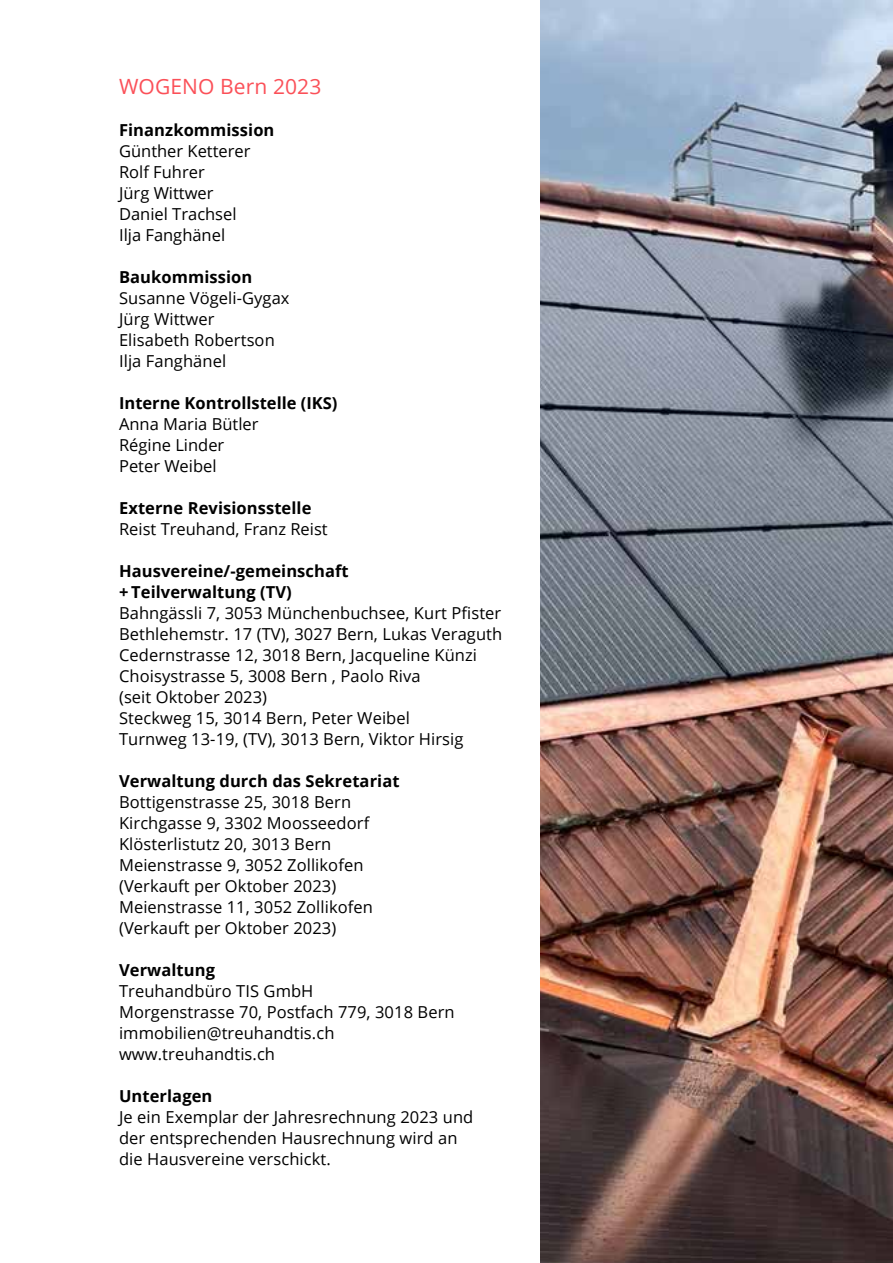
<style>
.page{position:relative;width:893px;height:1263px;background:#fff}
.page>*{position:absolute;margin:0;border:0;box-sizing:border-box;transform-origin:0 0}
.t1{font:21px "Open Sans";letter-spacing:.005em;color:#fb5058}
.t2{font:16.5px/21px "Open Sans";letter-spacing:.005em;color:#000}
.t3{font:700 16.5px/21px "Open Sans";letter-spacing:.005em;color:#000}
</style>
<div class="page">
<img style="left:540px;top:0;width:353px;height:1263px">
<p class="t1" style="left:119px;top:72px;width:204px">WOGENO Bern 2023</p>
<p class="t3" style="left:119px;top:119px;width:157px">Finanzkommission</p>
<p class="t2" style="left:119px;top:140px;width:133px">Günther Ketterer<br>Rolf Fuhrer<br>Jürg Wittwer<br>Daniel Trachsel<br>Ilja Fanghänel</p>
<p class="t3" style="left:119px;top:266px;width:135px">Baukommission</p>
<p class="t2" style="left:119px;top:287px;width:172px">Susanne Vögeli-Gygax<br>Jürg Wittwer<br>Elisabeth Robertson<br>Ilja Fanghänel</p>
<p class="t3" style="left:119px;top:392px;width:220px">Interne Kontrollstelle (IKS)</p>
<p class="t2" style="left:119px;top:413px;width:141px">Anna Maria Bütler<br>Régine Linder<br>Peter Weibel</p>
<p class="t3" style="left:119px;top:497px;width:194px">Externe Revisionsstelle</p>
<p class="t2" style="left:119px;top:518px;width:210px">Reist Treuhand, Franz Reist</p>
<p class="t3" style="left:119px;top:560px;width:231px">Hausvereine/-gemeinschaft + Teilverwaltung (TV)</p>
<p class="t2" style="left:119px;top:602px;width:385px">Bahngässli 7, 3053 Münchenbuchsee, Kurt Pfister Bethlehemstr. 17 (TV), 3027 Bern, Lukas Veraguth Cedernstrasse 12, 3018 Bern, Jacqueline Künzi Choisystrasse 5, 3008 Bern , Paolo Riva<br>(seit Oktober 2023)<br>Steckweg 15, 3014 Bern, Peter Weibel<br>Turnweg 13-19, (TV), 3013 Bern, Viktor Hirsig</p>
<p class="t3" style="left:119px;top:770px;width:282px">Verwaltung durch das Sekretariat</p>
<p class="t2" style="left:119px;top:791px;width:255px">Bottigenstrasse 25, 3018 Bern<br>Kirchgasse 9, 3302 Moosseedorf<br>Klösterlistutz 20, 3013 Bern<br>Meienstrasse 9, 3052 Zollikofen (Verkauft per Oktober 2023)<br>Meienstrasse 11, 3052 Zollikofen (Verkauft per Oktober 2023)</p>
<p class="t3" style="left:119px;top:959px;width:97px">Verwaltung</p>
<p class="t2" style="left:119px;top:980px;width:337px">Treuhandbüro TIS GmbH<br>Morgenstrasse 70, Postfach 779, 3018 Bern immobilien@treuhandtis.ch www.treuhandtis.ch</p>
<p class="t3" style="left:119px;top:1085px;width:95px">Unterlagen</p>
<p class="t2" style="left:119px;top:1106px;width:356px">Je ein Exemplar der Jahresrechnung 2023 und der entsprechenden Hausrechnung wird an die Hausvereine verschickt.</p>
</div>
